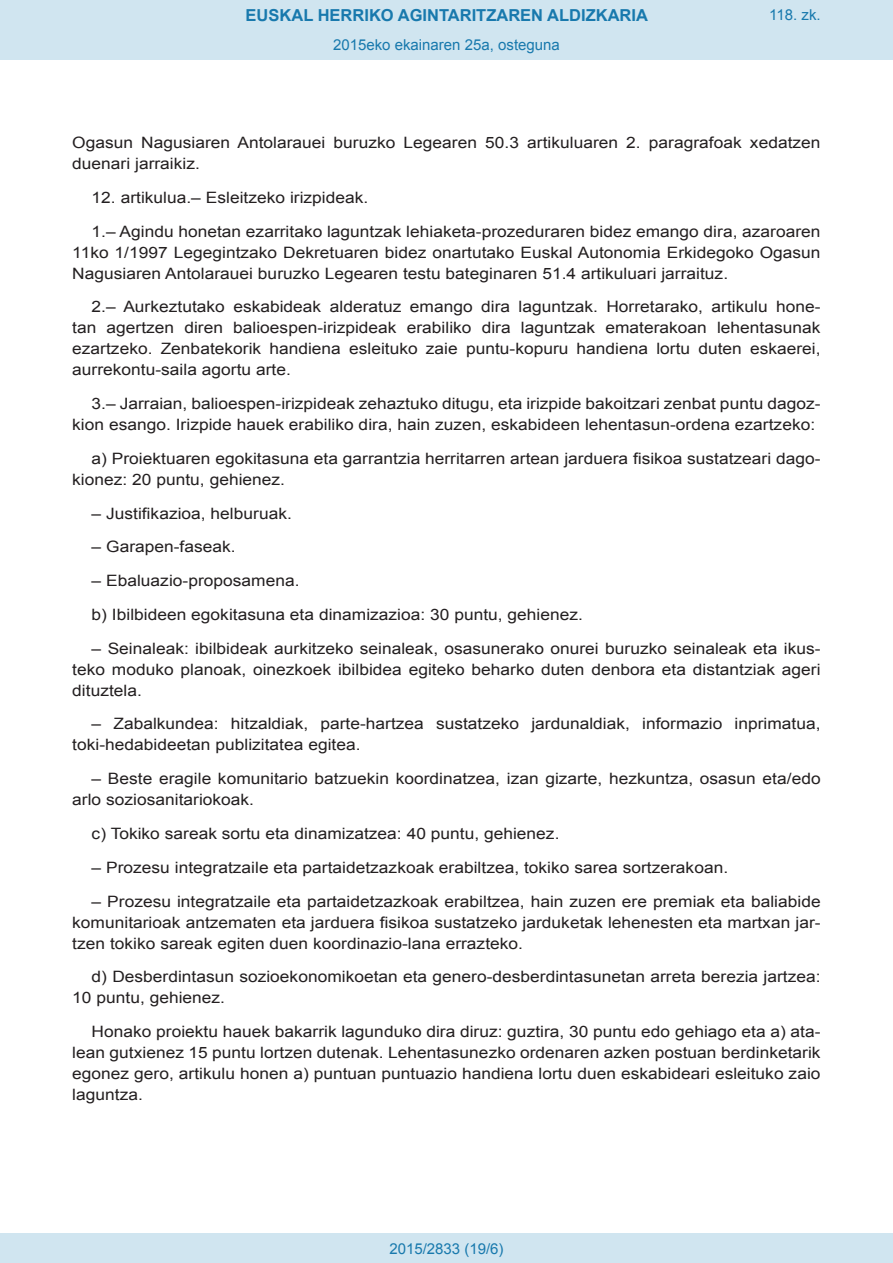
<style>
.page{position:relative;width:893px;height:1263px;background:#fff}
.page>*{position:absolute;margin:0;border:0;box-sizing:border-box;transform-origin:0 0}
.t1{font:700 16.5px "Arial";color:#1879ad}
.BOPVDetalle{font:15.6px/21px "Arial";color:#231f20;scale:1.11 1}
.Paginacion_Centro{font:15px "Arial";color:#1879ad}
</style>
<div class="page">
<div style="left:0;top:0;width:893px;height:60px;background:#d0e5f0"></div>
<div style="left:0;top:1233px;width:893px;height:30px;background:#d0e5f0"></div>
<p class="t1" style="left:246px;top:4px;width:404px">EUSKAL HERRIKO AGINTARITZAREN ALDIZKARIA</p>
<p class="Paginacion_Centro" style="left:333px;top:35px;width:228px">2015eko ekainaren 25a, osteguna</p>
<p class="Paginacion_Centro" style="left:769px;top:5px;width:53px">118. zk.</p>
<p class="BOPVDetalle" style="left:72px;top:132px;width:676px">Ogasun Nagusiaren Antolarauei buruzko Legearen 50.3 artikuluaren 2. paragrafoak xedatzen duenari jarraikiz.</p>
<p class="BOPVDetalle" style="left:92px;top:187px;width:251px">12. artikulua.– Esleitzeko irizpideak.</p>
<p class="BOPVDetalle" style="left:72px;top:221px;width:676px;text-align:justify;text-indent:19px">1.– Agindu honetan ezarritako laguntzak lehiaketa-prozeduraren bidez emango dira, azaroaren 11ko 1/1997 Legegintzako Dekretuaren bidez onartutako Euskal Autonomia Erkidegoko Ogasun Nagusiaren Antolarauei buruzko Legearen testu bateginaren 51.4 artikuluari jarraituz.</p>
<p class="BOPVDetalle" style="left:72px;top:297px;width:676px;text-align:justify;text-indent:19px">2.– Aurkeztutako eskabideak alderatuz emango dira laguntzak. Horretarako, artikulu hone&shy;tan agertzen diren balioespen-irizpideak erabiliko dira laguntzak ematerakoan lehentasunak ezartzeko. Zenbatekorik handiena esleituko zaie puntu-kopuru handiena lortu duten eskaerei, aurrekontu-saila agortu arte.</p>
<p class="BOPVDetalle" style="left:72px;top:393px;width:676px;text-indent:19px">3.– Jarraian, balioespen-irizpideak zehaztuko ditugu, eta irizpide bakoitzari zenbat puntu dagoz&shy;kion esango. Irizpide hauek erabiliko dira, hain zuzen, eskabideen lehentasun-ordena ezartzeko:</p>
<p class="BOPVDetalle" style="left:72px;top:448px;width:676px;text-indent:19px">a) Proiektuaren egokitasuna eta garrantzia herritarren artean jarduera fisikoa sustatzeari dago&shy;kionez: 20 puntu, gehienez.</p>
<p class="BOPVDetalle" style="left:92px;top:503px;width:182px">– Justifikazioa, helburuak.</p>
<p class="BOPVDetalle" style="left:92px;top:537px;width:131px">– Garapen-faseak.</p>
<p class="BOPVDetalle" style="left:92px;top:570px;width:189px">– Ebaluazio-proposamena.</p>
<p class="BOPVDetalle" style="left:92px;top:604px;width:444px">b) Ibilbideen egokitasuna eta dinamizazioa: 30 puntu, gehienez.</p>
<p class="BOPVDetalle" style="left:72px;top:638px;width:676px;text-align:justify;text-indent:19px">– Seinaleak: ibilbideak aurkitzeko seinaleak, osasunerako onurei buruzko seinaleak eta ikus&shy;teko moduko planoak, oinezkoek ibilbidea egiteko beharko duten denbora eta distantziak ageri dituztela.</p>
<p class="BOPVDetalle" style="left:72px;top:714px;width:676px;text-indent:19px">– Zabalkundea: hitzaldiak, parte-hartzea sustatzeko jardunaldiak, informazio inprimatua, toki-hedabideetan publizitatea egitea.</p>
<p class="BOPVDetalle" style="left:72px;top:768px;width:676px;text-indent:19px">– Beste eragile komunitario batzuekin koordinatzea, izan gizarte, hezkuntza, osasun eta/edo arlo soziosanitariokoak.</p>
<p class="BOPVDetalle" style="left:92px;top:823px;width:423px">c) Tokiko sareak sortu eta dinamizatzea: 40 puntu, gehienez.</p>
<p class="BOPVDetalle" style="left:92px;top:857px;width:575px">– Prozesu integratzaile eta partaidetzazkoak erabiltzea, tokiko sarea sortzerakoan.</p>
<p class="BOPVDetalle" style="left:72px;top:891px;width:676px;text-align:justify;text-indent:19px">– Prozesu integratzaile eta partaidetzazkoak erabiltzea, hain zuzen ere premiak eta baliabide komunitarioak antzematen eta jarduera fisikoa sustatzeko jarduketak lehenesten eta martxan jar&shy;tzen tokiko sareak egiten duen koordinazio-lana errazteko.</p>
<p class="BOPVDetalle" style="left:72px;top:966px;width:676px;text-indent:19px">d) Desberdintasun sozioekonomikoetan eta genero-desberdintasunetan arreta berezia jartzea:<br>10 puntu, gehienez.</p>
<p class="BOPVDetalle" style="left:72px;top:1021px;width:676px;text-align:justify;text-indent:19px">Honako proiektu hauek bakarrik lagunduko dira diruz: guztira, 30 puntu edo gehiago eta a) ata&shy;lean gutxienez 15 puntu lortzen dutenak. Lehentasunezko ordenaren azken postuan berdinketarik egonez gero, artikulu honen a) puntuan puntuazio handiena lortu duen eskabideari esleituko zaio laguntza.</p>
<p class="Paginacion_Centro" style="left:389px;top:1238px;width:116px">2015/2833 (19/6)</p>
</div>
